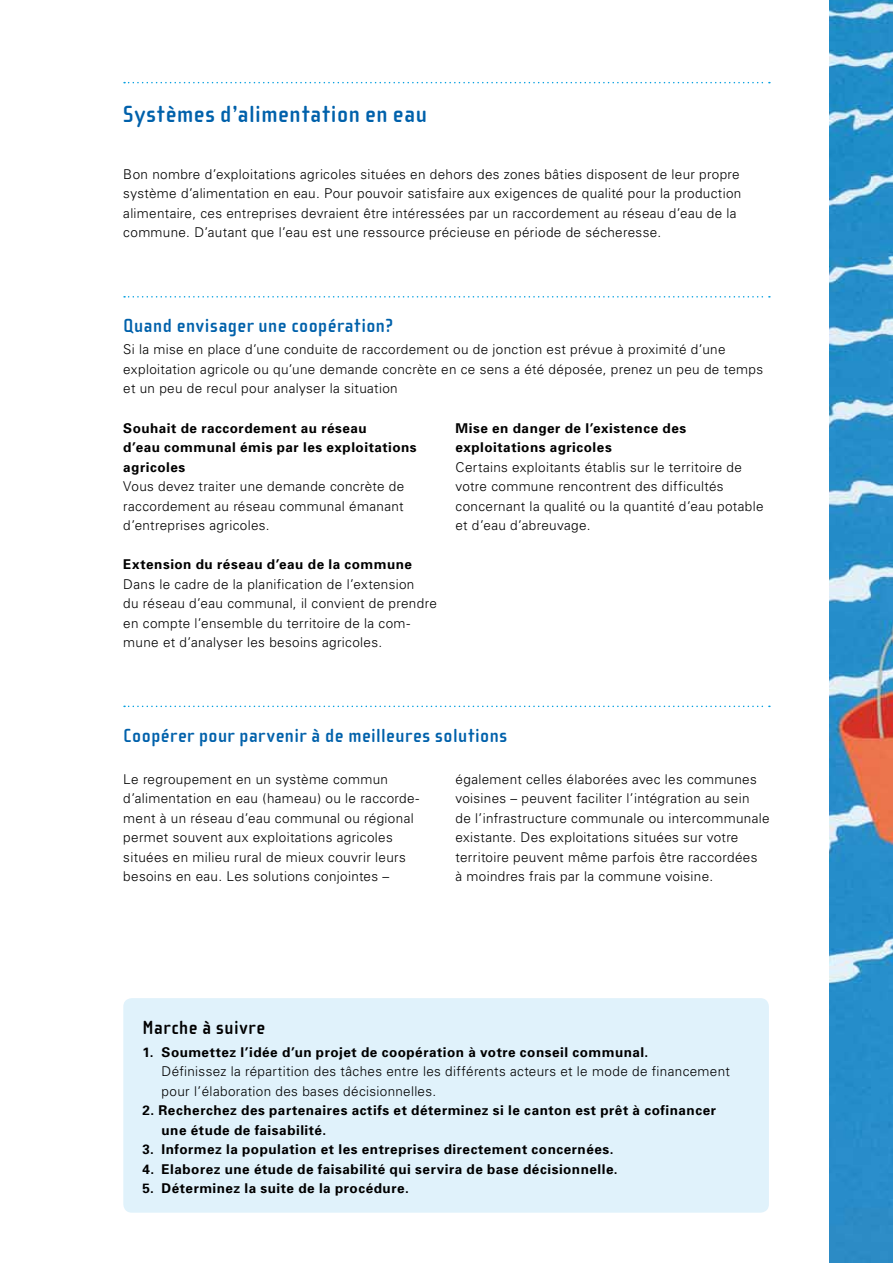
<style>
.page{position:relative;width:893px;height:1263px;background:#fff}
.page>*{position:absolute;margin:0;border:0;box-sizing:border-box;transform-origin:0 0}
.t1{font:700 24px "Cholla Sans";letter-spacing:.03em;color:#0061ab}
.t2{font:700 19.5px "Cholla Sans";letter-spacing:.025em;color:#0061ab}
.t3{font:700 19.5px "Cholla Sans";letter-spacing:.035em;color:#000}
.t4{font:300 13.5px/19.5px "Univers";letter-spacing:.025em;color:#000}
.t5{font:700 13.5px/19.5px "Univers";letter-spacing:.04em;color:#000}
</style>
<div class="page">
<img style="left:829px;top:0;width:64px;height:1263px">
<div style="left:123px;top:998px;width:646px;height:215px;background:#e0f2fb;border-radius:9px"></div>
<svg style="left:124px;top:296px;width:646px;height:2px"></svg>
<svg style="left:124px;top:706px;width:646px;height:1px"></svg>
<svg style="left:124px;top:82px;width:646px;height:1px"></svg>
<h1 class="t1" style="left:123px;top:101px;width:305px">Systèmes d’alimentation en eau</h1>
<p class="t4" style="left:123px;top:164px;width:620px">Bon nombre d’exploitations agricoles situées en dehors des zones bâties disposent de leur propre système d’alimentation en eau. Pour pouvoir satisfaire aux exigences de qualité pour la production alimentaire, ces entreprises devraient être intéressées par un raccordement au réseau d’eau de la commune. D’autant que l’eau est une ressource précieuse en période de sécheresse.</p>
<h2 class="t2" style="left:123px;top:315px;width:271px">Quand envisager une coopération?</h2>
<p class="t4" style="left:123px;top:340px;width:641px">Si la mise en place d’une conduite de raccordement ou de jonction est prévue à proximité d’une exploitation agricole ou qu’une demande concrète en ce sens a été déposée, prenez un peu de temps et un peu de recul pour analyser la situation</p>
<p class="t5" style="left:123px;top:418px;width:295px">Souhait de raccordement au réseau<br>d’eau communal émis par les exploitations agricoles</p>
<p class="t4" style="left:123px;top:476px;width:282px;text-align:justify">Vous devez traiter une demande concrète de raccordement au réseau communal émanant d’entreprises agricoles.</p>
<p class="t5" style="left:123px;top:554px;width:290px">Extension du réseau d’eau de la commune</p>
<p class="t4" style="left:123px;top:574px;width:315px">Dans le cadre de la planification de l’extension<br>du réseau d’eau communal, il convient de prendre en compte l’ensemble du territoire de la com&shy;mune et d’analyser les besoins agricoles.</p>
<p class="t5" style="left:455px;top:418px;width:232px">Mise en danger de l’existence des exploitations agricoles</p>
<p class="t4" style="left:455px;top:457px;width:310px">Certains exploitants établis sur le territoire de votre commune rencontrent des difficultés concernant la qualité ou la quantité d’eau potable et d’eau d’abreuvage.</p>
<h2 class="t2" style="left:123px;top:724px;width:385px">Coopérer pour parvenir à de meilleures solutions</h2>
<p class="t4" style="left:123px;top:769px;width:298px">Le regroupement en un système commun d’alimentation en eau (hameau) ou le raccorde&shy;ment à un réseau d’eau communal ou régional permet souvent aux exploitations agricoles situées en milieu rural de mieux couvrir leurs besoins en eau. Les solutions conjointes –</p>
<p class="t4" style="left:455px;top:769px;width:316px">également celles élaborées avec les communes voisines – peuvent faciliter l’intégration au sein<br>de l’infrastructure communale ou intercommunale existante. Des exploitations situées sur votre territoire peuvent même parfois être raccordées<br>à moindres frais par la commune voisine.</p>
<h2 class="t3" style="left:142px;top:1017px;width:124px">Marche à suivre</h2>
<p class="t5" style="left:142px;top:1042px;width:507px">1. Soumettez l’idée d’un projet de coopération à votre conseil communal.</p>
<p class="t4" style="left:162px;top:1061px;width:570px">Définissez la répartition des tâches entre les différents acteurs et le mode de financement pour l’élaboration des bases décisionnelles.</p>
<p class="t5" style="left:162px;top:1100px;width:556px;text-indent:-19px">2. Recherchez des partenaires actifs et déterminez si le canton est prêt à cofinancer une étude de faisabilité.</p>
<p class="t5" style="left:142px;top:1139px;width:473px">3. Informez la population et les entreprises directement concernées.</p>
<p class="t5" style="left:142px;top:1159px;width:477px">4. Elaborez une étude de faisabilité qui servira de base décisionnelle.</p>
<p class="t5" style="left:142px;top:1178px;width:268px">5. Déterminez la suite de la procédure.</p>
</div>
